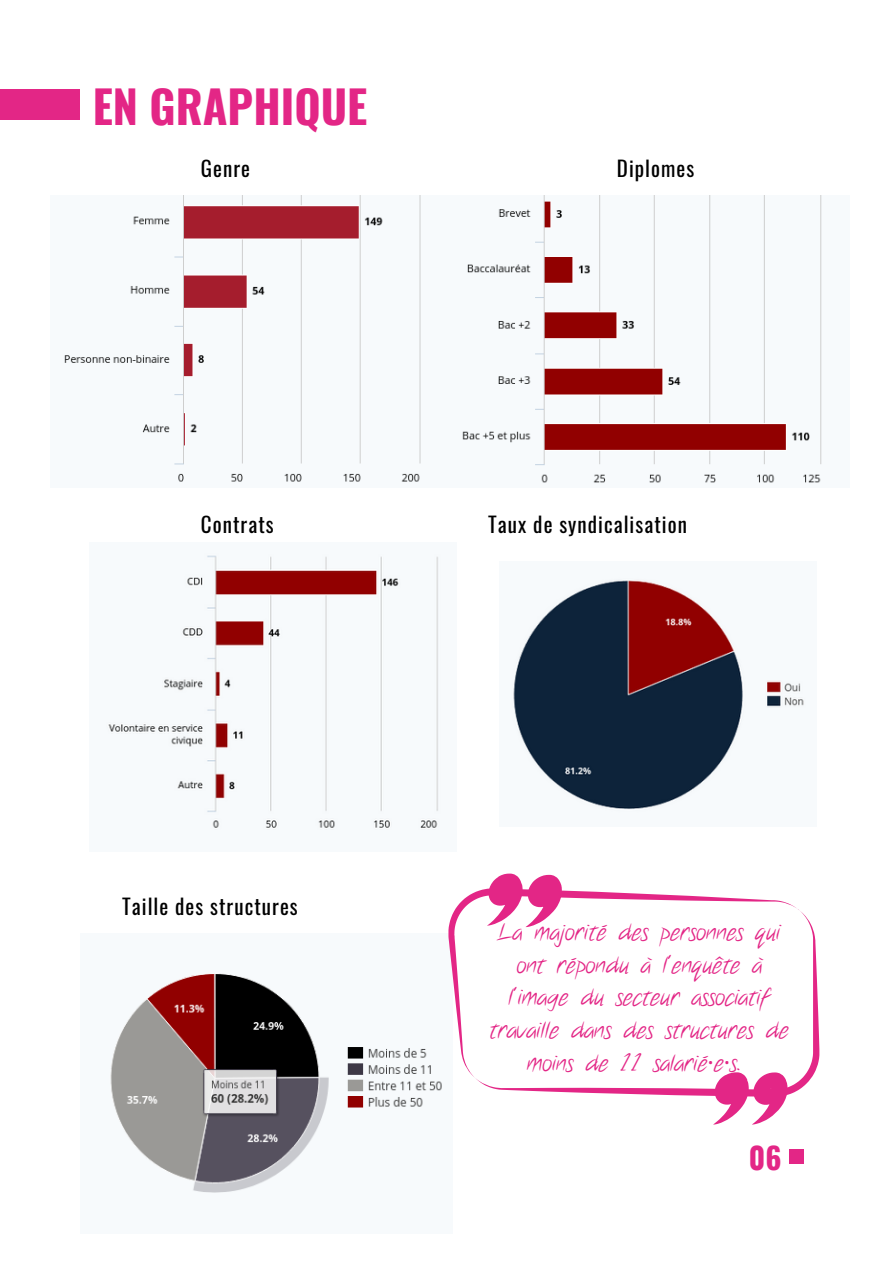
<style>
.page{position:relative;width:894px;height:1264px;background:#fff}
.page>*{position:absolute;margin:0;border:0;box-sizing:border-box;transform-origin:0 0}
.t1{font:700 45px "Oswald";color:#e32686}
.t2{font:700 30px "Oswald";color:#e32686}
.t3{font:24px/32.7px "Notethis";color:#e32686;text-align:center}
.t4{font:21px "Oswald";letter-spacing:.05em;color:#000}
.s1{font-family:"Noto Sans"}
</style>
<div class="page">
<div style="left:0;top:89px;width:80px;height:31px;background:#e32686"></div>
<img style="left:64px;top:196px;width:758px;height:287px">
<img style="left:107px;top:555px;width:332px;height:275px">
<img style="left:513px;top:579px;width:291px;height:232px">
<img style="left:110px;top:973px;width:332px;height:220px">
<div style="left:789px;top:1149px;width:15px;height:15px;background:#e32686"></div>
<svg style="left:448px;top:888px;width:351px;height:189px"></svg>
<svg style="left:475px;top:910px;width:344px;height:186px"></svg>
<svg style="left:487px;top:873px;width:74px;height:54px"></svg>
<svg style="left:712px;top:1072px;width:75px;height:52px"></svg>
<p class="t1" style="left:93px;top:71px;width:276px">EN GRAPHIQUE</p>
<p class="t4" style="left:201px;top:152px;width:51px">Genre</p>
<p class="t4" style="left:616px;top:152px;width:79px">Diplomes</p>
<p class="t4" style="left:201px;top:508px;width:74px">Contrats</p>
<p class="t4" style="left:488px;top:508px;width:200px">Taux de syndicalisation</p>
<p class="t4" style="left:122px;top:890px;width:177px">Taille des structures</p>
<p class="t3" style="left:489px;top:916px;width:301px">La majorité des personnes qui ont répondu à l’enquête à l’image du secteur associatif travaille dans des structures de moins de 11 salarié<span class="s1">·</span>e<span class="s1">·</span>s.</p>
<p class="t2" style="left:748px;top:1133px;width:34px">06</p>
</div>
